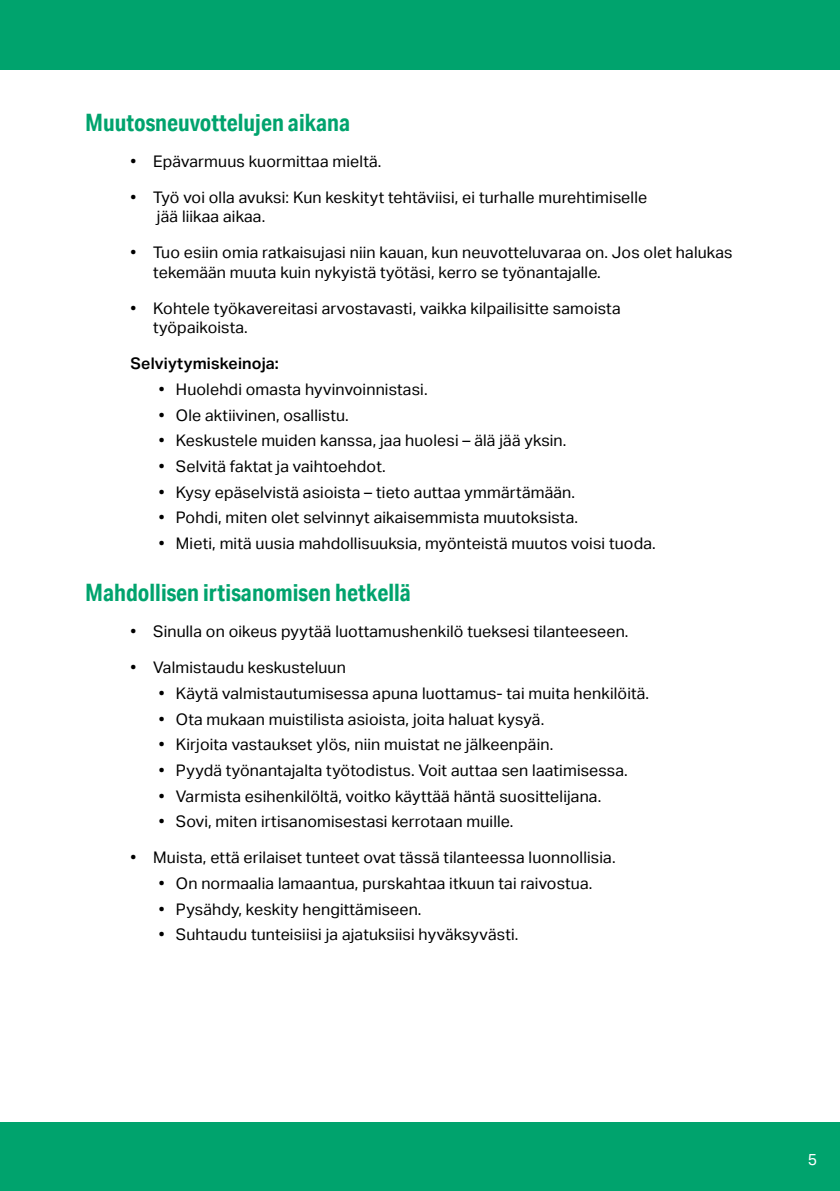
<style>
.page{position:relative;width:840px;height:1191px;background:#fff}
.page>*{position:absolute;margin:0;border:0;box-sizing:border-box;transform-origin:0 0}
.t1{font:700 24px "Aktiv Grotesk Cd";color:#00a36d}
.t2{font:16px/19.2px "Aktiv Grotesk";letter-spacing:.01em;color:#000}
.t3{font:600 16px "Aktiv Grotesk";letter-spacing:.01em;color:#000}
.t4{font:16px "Aktiv Grotesk";color:#fff}
</style>
<div class="page">
<div style="left:0;top:0;width:839px;height:69px;background:#00a36d"></div>
<div style="left:0;top:1123px;width:839px;height:68px;background:#00a36d"></div>
<h1 class="t1" style="left:85px;top:107px;width:266px">Muutosneuvottelujen aikana</h1>
<p class="t2" style="left:130px;top:152px;width:252px">• Epävarmuus kuormittaa mieltä.</p>
<p class="t2" style="left:157px;top:188px;width:491px;text-indent:-26px">• Työ voi olla avuksi: Kun keskityt tehtäviisi, ei turhalle murehtimiselle jää liikaa aikaa.</p>
<p class="t2" style="left:153px;top:243px;width:580px;text-indent:-23px">• Tuo esiin omia ratkaisujasi niin kauan, kun neuvotteluvaraa on. Jos olet halukas tekemään muuta kuin nykyistä työtäsi, kerro se työnantajalle.</p>
<p class="t2" style="left:153px;top:299px;width:468px;text-indent:-23px">• Kohtele työkavereitasi arvostavasti, vaikka kilpailisitte samoista työpaikoista.</p>
<p class="t3" style="left:130px;top:354px;width:150px">Selviytymiskeinoja:</p>
<p class="t2" style="left:159px;top:380px;width:270px">• Huolehdi omasta hyvinvoinnistasi.</p>
<p class="t2" style="left:159px;top:405px;width:191px">• Ole aktiivinen, osallistu.</p>
<p class="t2" style="left:159px;top:431px;width:409px">• Keskustele muiden kanssa, jaa huolesi – älä jää yksin.</p>
<p class="t2" style="left:159px;top:457px;width:228px">• Selvitä faktat ja vaihtoehdot.</p>
<p class="t2" style="left:159px;top:482px;width:417px">• Kysy epäselvistä asioista – tieto auttaa ymmärtämään.</p>
<p class="t2" style="left:159px;top:508px;width:420px">• Pohdi, miten olet selvinnyt aikaisemmista muutoksista.</p>
<p class="t2" style="left:159px;top:534px;width:498px">• Mieti, mitä uusia mahdollisuuksia, myönteistä muutos voisi tuoda.</p>
<h1 class="t1" style="left:85px;top:577px;width:327px">Mahdollisen irtisanomisen hetkellä</h1>
<p class="t2" style="left:130px;top:622px;width:499px">• Sinulla on oikeus pyytää luottamushenkilö tueksesi tilanteeseen.</p>
<p class="t2" style="left:130px;top:658px;width:217px">• Valmistaudu keskusteluun</p>
<p class="t2" style="left:159px;top:683px;width:491px">• Käytä valmistautumisessa apuna luottamus- tai muita henkilöitä.</p>
<p class="t2" style="left:159px;top:709px;width:386px">• Ota mukaan muistilista asioista, joita haluat kysyä.</p>
<p class="t2" style="left:159px;top:735px;width:396px">• Kirjoita vastaukset ylös, niin muistat ne jälkeenpäin.</p>
<p class="t2" style="left:159px;top:760px;width:470px">• Pyydä työnantajalta työtodistus. Voit auttaa sen laatimisessa.</p>
<p class="t2" style="left:159px;top:786px;width:443px">• Varmista esihenkilöltä, voitko käyttää häntä suosittelijana.</p>
<p class="t2" style="left:159px;top:812px;width:356px">• Sovi, miten irtisanomisestasi kerrotaan muille.</p>
<p class="t2" style="left:130px;top:848px;width:486px">• Muista, että erilaiset tunteet ovat tässä tilanteessa luonnollisia.</p>
<p class="t2" style="left:159px;top:874px;width:435px">• On normaalia lamaantua, purskahtaa itkuun tai raivostua.</p>
<p class="t2" style="left:159px;top:899px;width:264px">• Pysähdy, keskity hengittämiseen.</p>
<p class="t2" style="left:159px;top:925px;width:361px">• Suhtaudu tunteisiisi ja ajatuksiisi hyväksyvästi.</p>
<p class="t4" style="left:807px;top:1150px;width:11px">5</p>
</div>
